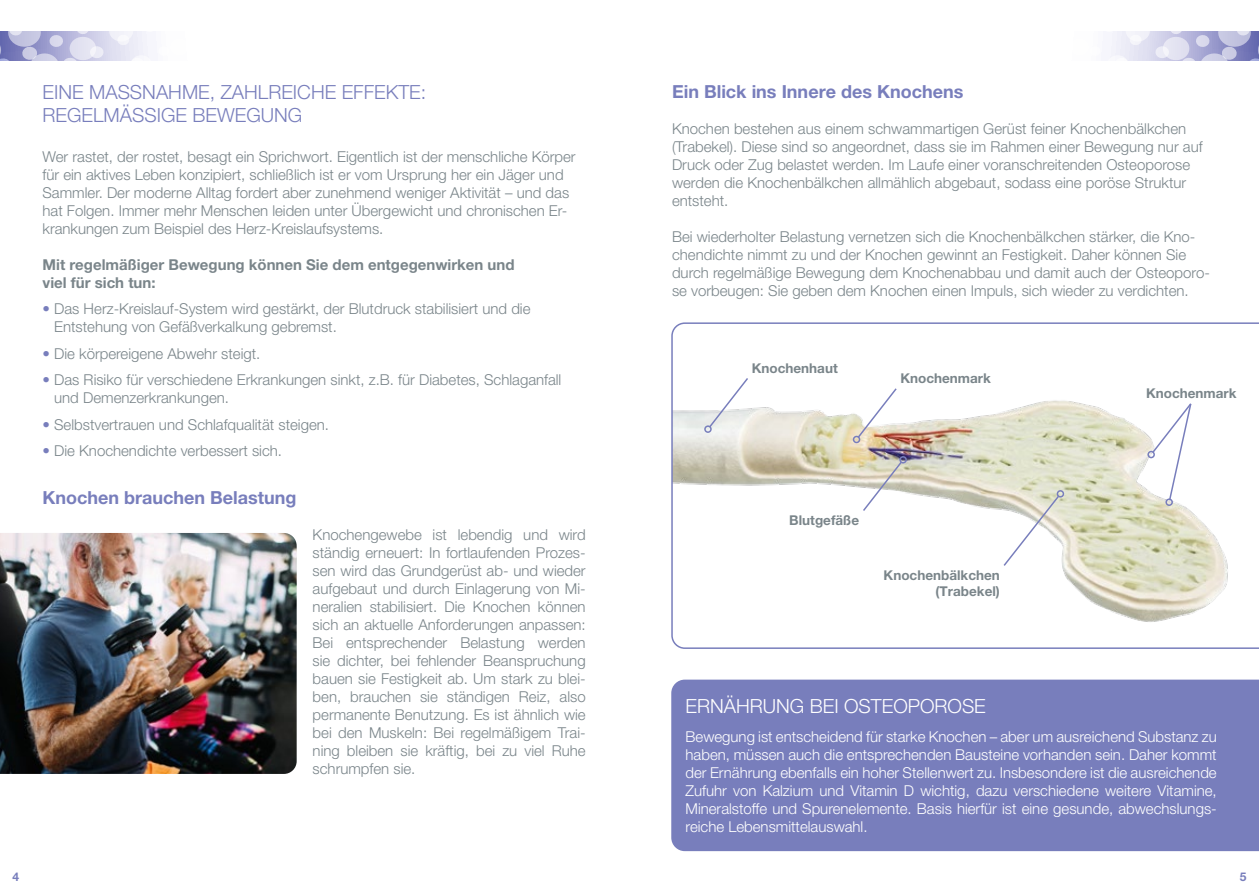
<style>
.page{position:relative;width:1259px;height:893px;background:#fff}
.page>*{position:absolute;margin:0;border:0;box-sizing:border-box;transform-origin:0 0}
.t1{font:300 19.5px/23.4px "Helvetica Neue LT Pro";color:#787ebc}
.t2{font:300 19.5px "Helvetica Neue LT Pro";color:#fff}
.t3{font:700 18px "Helvetica Neue LT Pro";color:#787ebc}
.t4{font:300 15px/18px "Helvetica Neue LT Pro";color:#7a858a}
.t5{font:300 15px/18px "Helvetica Neue LT Pro";color:#fff;text-align:justify}
.t6{font:700 15px/18px "Helvetica Neue LT Pro";color:#7a858a}
.t7{font:700 13.5px/16.2px "Helvetica Neue LT Pro";color:#7a858a;text-align:right}
.t8{font:700 12px "Helvetica Neue LT Pro";color:#787ebc}
.s1{color:#787ebc}
</style>
<div class="page">
<svg style="left:1110px;top:32px;width:149px;height:28px;background:#c7c7e3"></svg>
<svg style="left:0;top:32px;width:149px;height:28px;background:#c7c7e3"></svg>
<div style="left:671px;top:679px;width:588px;height:173px;background:#787ebc"></div>
<svg style="left:671px;top:322px;width:588px;height:327px"></svg>
<img style="left:0;top:533px;width:297px;height:241px">
<svg style="left:707px;top:376px;width:42px;height:53px"></svg>
<div style="left:704px;top:425px;width:7px;height:8px;border:2px solid #787ebc;border-radius:50%"></div>
<svg style="left:856px;top:387px;width:42px;height:52px"></svg>
<div style="left:853px;top:436px;width:7px;height:7px;border:2px solid #787ebc;border-radius:50%"></div>
<div style="left:1147px;top:451px;width:8px;height:7px;border:2px solid #787ebc;border-radius:50%"></div>
<svg style="left:861px;top:460px;width:42px;height:53px"></svg>
<div style="left:899px;top:456px;width:8px;height:8px;border:2px solid #787ebc;border-radius:50%"></div>
<svg style="left:1002px;top:494px;width:58px;height:73px"></svg>
<div style="left:1056px;top:490px;width:8px;height:8px;border:2px solid #787ebc;border-radius:50%"></div>
<svg style="left:1151px;top:402px;width:41px;height:99px"></svg>
<div style="left:1165px;top:498px;width:8px;height:8px;border:2px solid #787ebc;border-radius:50%"></div>
<h1 class="t1" style="left:43px;top:80px;width:385px">EINE MASSNAHME, ZAHLREICHE EFFEKTE:<br>REGELMÄSSIGE BEWEGUNG</h1>
<p class="t4" style="left:43px;top:147px;width:534px">Wer rastet, der rostet, besagt ein Sprichwort. Eigentlich ist der menschliche Körper für ein aktives Leben konzipiert, schließlich ist er vom Ursprung her ein Jäger und Sammler. Der moderne Alltag fordert aber zunehmend weniger Aktivität – und das hat Folgen. Immer mehr Menschen leiden unter Übergewicht und chronischen Er&shy;krankungen zum Beispiel des Herz-Kreislaufsystems.</p>
<p class="t6" style="left:43px;top:255px;width:473px">Mit regelmäßiger Bewegung können Sie dem entgegenwirken und viel für sich tun:</p>
<p class="t4" style="left:54px;top:299px;width:478px;text-indent:-12px"><span class="s1">•</span> Das Herz-Kreislauf-System wird gestärkt, der Blutdruck stabilisiert und die<br>Entstehung von Gefäßverkalkung gebremst.</p>
<p class="t4" style="left:43px;top:344px;width:219px"><span class="s1">•</span> Die körpereigene Abwehr steigt.</p>
<p class="t4" style="left:54px;top:370px;width:509px;text-indent:-12px"><span class="s1">•</span> Das Risiko für verschiedene Erkrankungen sinkt, z.B. für Diabetes, Schlaganfall und Demenzerkrankungen.</p>
<p class="t4" style="left:43px;top:415px;width:288px"><span class="s1">•</span> Selbstvertrauen und Schlafqualität steigen.</p>
<p class="t4" style="left:43px;top:442px;width:241px"><span class="s1">•</span> Die Knochendichte verbessert sich.</p>
<p class="t3" style="left:43px;top:487px;width:256px">Knochen brauchen Belastung</p>
<p class="t4" style="left:313px;top:526px;width:275px;text-align:justify">Knochengewebe ist lebendig und wird ständig erneuert: In fortlaufenden Prozes&shy;sen wird das Grundgerüst ab- und wieder aufgebaut und durch Einlagerung von Mi&shy;neralien stabilisiert. Die Knochen können sich an aktuelle Anforderungen anpassen:<br>Bei entsprechender Belastung werden sie dichter, bei fehlender Beanspruchung bauen sie Festigkeit ab. Um stark zu blei&shy;ben, brauchen sie ständigen Reiz, also permanente Benutzung. Es ist ähnlich wie bei den Muskeln: Bei regelmäßigem Trai&shy;ning bleiben sie kräftig, bei zu viel Ruhe schrumpfen sie.</p>
<p class="t3" style="left:672px;top:80px;width:293px">Ein Blick ins Innere des Knochens</p>
<p class="t4" style="left:672px;top:119px;width:532px">Knochen bestehen aus einem schwammartigen Gerüst feiner Knochenbälkchen (Trabekel). Diese sind so angeordnet, dass sie im Rahmen einer Bewegung nur auf Druck oder Zug belastet werden. Im Laufe einer voranschreitenden Osteoporose werden die Knochenbälkchen allmählich abgebaut, sodass eine poröse Struktur entsteht.</p>
<p class="t4" style="left:672px;top:227px;width:539px">Bei wiederholter Belastung vernetzen sich die Knochenbälkchen stärker, die Kno&shy;chendichte nimmt zu und der Knochen gewinnt an Festigkeit. Daher können Sie durch regelmäßige Bewegung dem Knochenabbau und damit auch der Osteoporo&shy;se vorbeugen: Sie geben dem Knochen einen Impuls, sich wieder zu verdichten.</p>
<p class="t7" style="left:752px;top:359px;width:88px">Knochenhaut</p>
<p class="t7" style="left:900px;top:370px;width:92px">Knochenmark</p>
<p class="t7" style="left:789px;top:512px;width:71px">Blutgefäße</p>
<p class="t7" style="left:883px;top:567px;width:118px">Knochenbälkchen (Trabekel)</p>
<p class="t7" style="left:1146px;top:385px;width:92px">Knochenmark</p>
<h1 class="t2" style="left:685px;top:694px;width:302px">ERNÄHRUNG BEI OSTEOPOROSE</h1>
<p class="t5" style="left:685px;top:727px;width:533px">Bewegung ist entscheidend für starke Knochen – aber um ausreichend Substanz zu haben, müssen auch die entsprechenden Bausteine vorhanden sein. Daher kommt der Ernährung ebenfalls ein hoher Stellenwert zu. Insbesondere ist die ausreichende Zufuhr von Kalzium und Vitamin D wichtig, dazu verschiedene weitere Vitamine, Mineralstoffe und Spurenelemente. Basis hierfür ist eine gesunde, abwechslungs&shy;reiche Lebensmittelauswahl.</p>
<p class="t8" style="left:13px;top:870px;width:8px">4</p>
<p class="t8" style="left:1239px;top:870px;width:8px">5</p>
</div>
